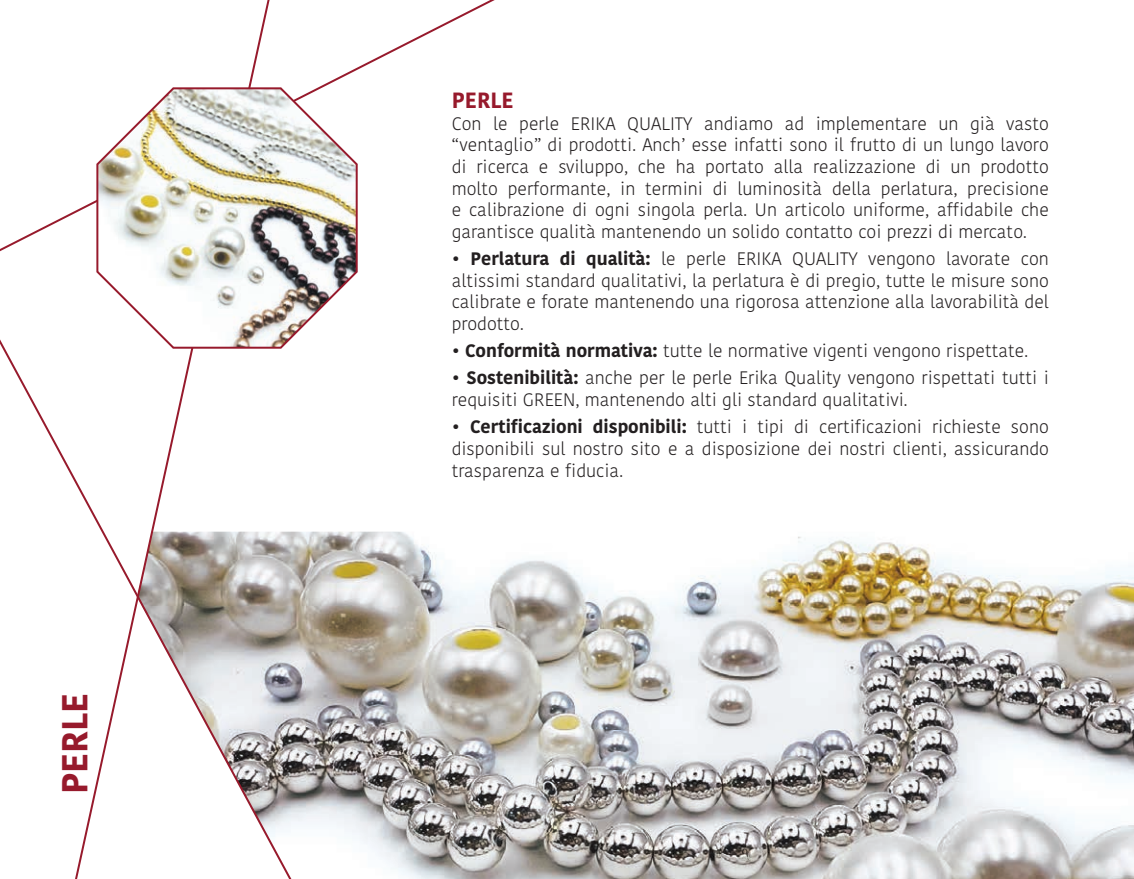
<style>
.page{position:relative;width:1134px;height:879px;background:#fff}
.page>*{position:absolute;margin:0;border:0;box-sizing:border-box;transform-origin:0 0}
.t1{font:700 36px "Kohinoor Telugu";color:#971a2c}
.t2{font:700 22px "Kohinoor Telugu";color:#971a2c}
.t3{font:300 18px/21.6px "Kohinoor Telugu";color:#231f20;text-align:justify}
.s1{font-weight:700}
</style>
<div class="page">
<img style="left:349px;top:531px;width:785px;height:348px">
<svg style="left:0;top:69px;width:349px;height:810px"></svg>
<img style="left:95px;top:85px;width:263px;height:265px">
<h1 class="t1" style="left:54px;top:794px;width:103px;rotate:-90deg">PERLE</h1>
<p class="t2" style="left:452px;top:88px;width:63px">PERLE</p>
<p class="t3" style="left:452px;top:113px;width:599px">Con le perle ERIKA QUALITY andiamo ad implementare un già vasto “ventaglio” di prodotti. Anch’ esse infatti sono il frutto di un lungo lavoro di ricerca e sviluppo, che ha portato alla realizzazione di un prodotto molto performante, in termini di luminosità della perlatura, precisione e calibrazione di ogni singola perla. Un articolo uniforme, affidabile che garantisce qualità mantenendo un solido contatto coi prezzi di mercato.</p>
<p class="t3" style="left:452px;top:248px;width:599px"><span class="s1">• Perlatura di qualità:</span> le perle ERIKA QUALITY vengono lavorate con altissimi standard qualitativi, la perlatura è di pregio, tutte le misure sono calibrate e forate mantenendo una rigorosa attenzione alla lavorabilità del prodotto.</p>
<p class="t3" style="left:452px;top:340px;width:578px"><span class="s1">• Conformità normativa:</span> tutte le normative vigenti vengono rispettate.</p>
<p class="t3" style="left:452px;top:367px;width:599px"><span class="s1">• Sostenibilità:</span> anche per le perle Erika Quality vengono rispettati tutti i requisiti GREEN, mantenendo alti gli standard qualitativi.</p>
<p class="t3" style="left:452px;top:416px;width:599px"><span class="s1">• Certificazioni disponibili:</span> tutti i tipi di certificazioni richieste sono disponibili sul nostro sito e a disposizione dei nostri clienti, assicurando trasparenza e fiducia.</p>
</div>
